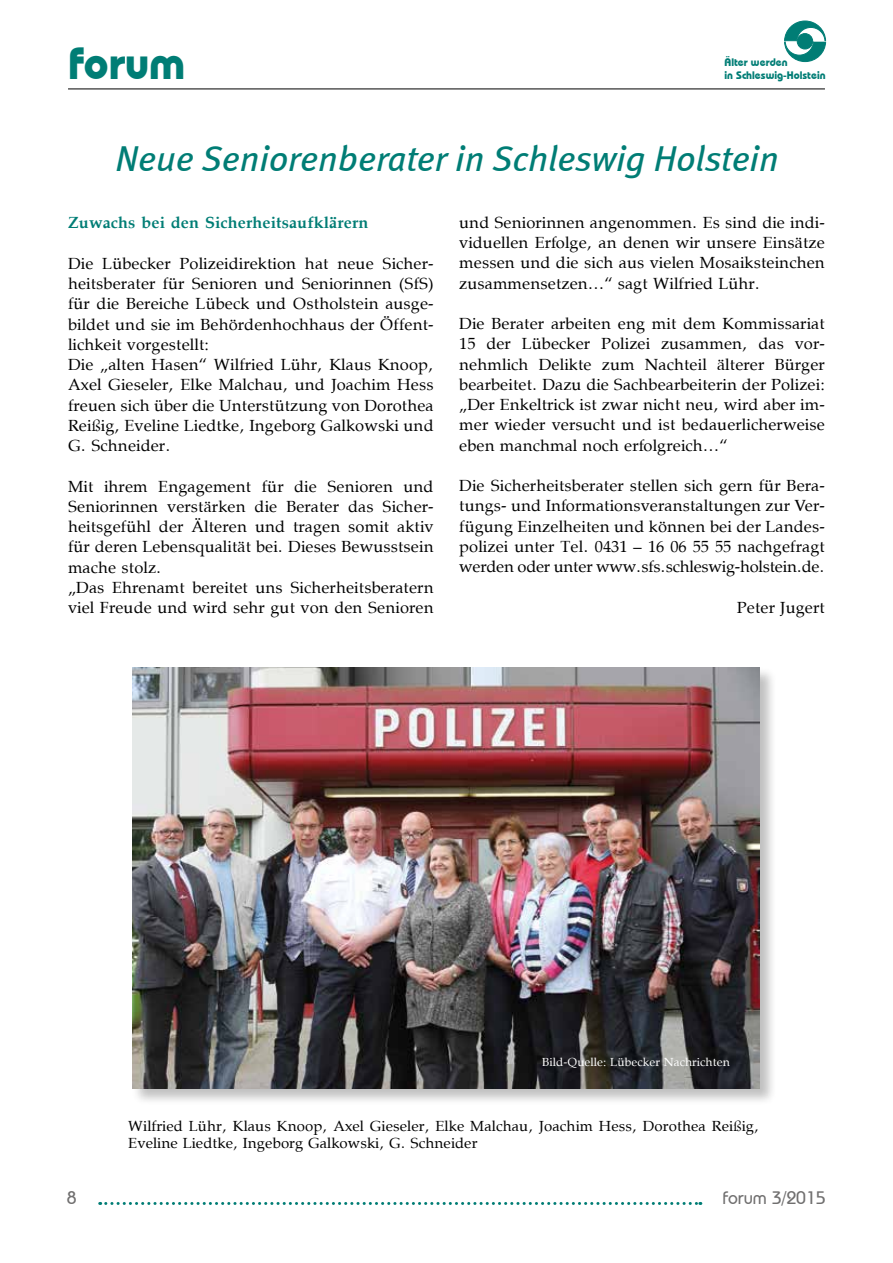
<style>
.page{position:relative;width:893px;height:1263px;background:#fff}
.page>*{position:absolute;margin:0;border:0;box-sizing:border-box;transform-origin:0 0}
.t1{font:700 45px "Bauhaus IT Cby BT";color:#007d75}
.t2{font:italic 36px "Meta Book LF";color:#007d75}
.t3{font:500 18px "Bauhaus IT Cby BT";color:#706f6f}
.t4{font:16.5px/20.2px "Palisade";color:#000;text-align:justify}
.t5{font:700 16.5px "Palisade";color:#007d75}
.t6{font:15px/16.5px "Palisade";color:#000}
.t7{font:12px "Palisade";color:#fff}
.t8{font:700 10.8px/13px "Bauhaus IT Cby BT";color:#007d75}
</style>
<div class="page">
<svg style="left:784px;top:20px;width:43px;height:42px"></svg>
<div style="left:797px;top:34px;width:16px;height:15px;background:#007d75;border-radius:50%"></div>
<div style="left:797px;top:33px;width:16px;height:16px;border:1px solid #007d75;border-radius:50%"></div>
<hr style="left:68px;top:89px;width:757px;height:1px;background:#000">
<svg style="left:100px;top:1202px;width:601px;height:3px"></svg>
<div style="left:132px;top:667px;width:645px;height:439px;background:#000;opacity:.25"></div>
<img style="left:132px;top:667px;width:627px;height:421px">
<h1 class="t1" style="left:68px;top:36px;width:119px">forum</h1>
<p class="t8" style="left:725px;top:56px;width:102px">Älter werden<br>in Schleswig-Holstein</p>
<h2 class="t2" style="left:115px;top:137px;width:665px">Neue Seniorenberater in Schleswig Holstein</h2>
<p class="t5" style="left:68px;top:213px;width:302px">Zuwachs bei den Sicherheitsaufklärern</p>
<p class="t4" style="left:68px;top:253px;width:367px;text-align:left">Die Lübecker Polizeidirektion hat neue Sicher&shy;heitsberater für Senioren und Seniorinnen (SfS) für die Bereiche Lübeck und Ostholstein ausge&shy;bildet und sie im Behördenhochhaus der Öffent&shy;lichkeit vorgestellt:<br>Die „alten Hasen“ Wilfried Lühr, Klaus Knoop, Axel Gieseler, Elke Malchau, und Joachim Hess freuen sich über die Unterstützung von Dorothea Reißig, Eveline Liedtke, Ingeborg Galkowski und G. Schneider.</p>
<p class="t4" style="left:68px;top:476px;width:367px;text-align:left">Mit ihrem Engagement für die Senioren und Seniorinnen verstärken die Berater das Sicher&shy;heitsgefühl der Älteren und tragen somit aktiv für deren Lebensqualität bei. Dieses Bewusstsein mache stolz.<br>„Das Ehrenamt bereitet uns Sicherheitsberatern viel Freude und wird sehr gut von den Senioren</p>
<p class="t4" style="left:459px;top:212px;width:367px">und Seniorinnen angenommen. Es sind die indi&shy;viduellen Erfolge, an denen wir unsere Einsätze messen und die sich aus vielen Mosaiksteinchen zusammensetzen…“ sagt Wilfried Lühr.</p>
<p class="t4" style="left:459px;top:314px;width:367px">Die Berater arbeiten eng mit dem Kommissariat 15 der Lübecker Polizei zusammen, das vor&shy;nehmlich Delikte zum Nachteil älterer Bürger bearbeitet. Dazu die Sachbearbeiterin der Polizei: „Der Enkeltrick ist zwar nicht neu, wird aber im&shy;mer wieder versucht und ist bedauerlicherweise eben manchmal noch erfolgreich…“</p>
<p class="t4" style="left:459px;top:476px;width:367px">Die Sicherheitsberater stellen sich gern für Bera&shy;tungs- und Informationsveranstaltungen zur Ver&shy;fügung Einzelheiten und können bei der Landes&shy;polizei unter Tel. 0431 – 16 06 55 55 nachgefragt werden oder unter www.sfs.schleswig-holstein.de.</p>
<p class="t4" style="left:737px;top:597px;width:90px">Peter Jugert</p>
<p class="t7" style="left:542px;top:1055px;width:189px">Bild-Quelle: Lübecker Nachrichten</p>
<p class="t6" style="left:128px;top:1118px;width:632px">Wilfried Lühr, Klaus Knoop, Axel Gieseler, Elke Malchau, Joachim Hess, Dorothea Reißig,<br>Eveline Liedtke, Ingeborg Galkowski, G. Schneider</p>
<p class="t3" style="left:67px;top:1186px;width:11px">8</p>
<p class="t3" style="left:722px;top:1186px;width:105px">forum 3/2015</p>
</div>
